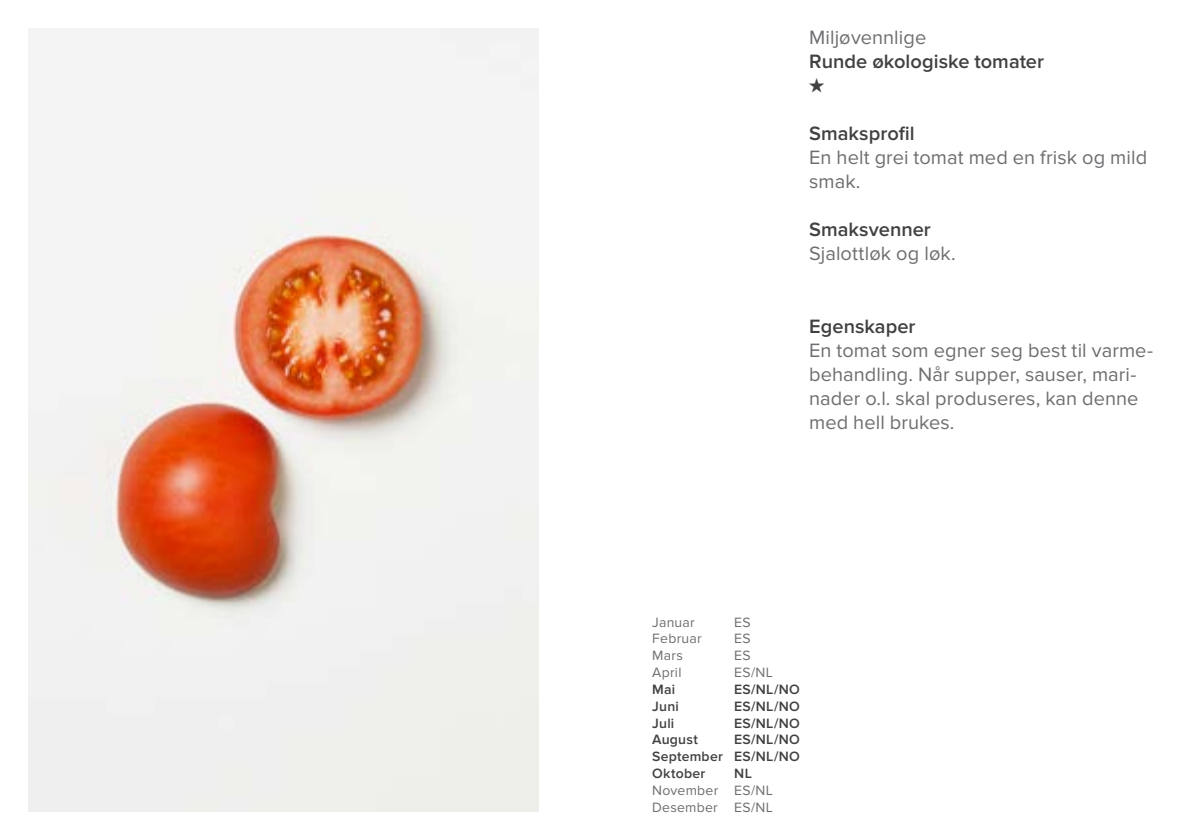
<style>
.page{position:relative;width:1191px;height:840px;background:#fff}
.page>*{position:absolute;margin:0;border:0;box-sizing:border-box;transform-origin:0 0}
.t1{font:20px/24px "Proxima Nova";letter-spacing:.005em;color:#6d6e71}
.t2{font:600 20px/24px "Proxima Nova";letter-spacing:.005em;color:#414042}
.t3{font:600 14px/16.8px "Proxima Nova";letter-spacing:.02em;color:#414042;text-align:justify}
.t4{font:14px/16.8px "Proxima Nova";letter-spacing:.02em;color:#6d6e71}
.s1{font-weight:400;color:#6d6e71}
.s2{font-weight:600;color:#414042}
</style>
<div class="page">
<img style="left:28px;top:28px;width:511px;height:783px">
<p class="t2" style="left:809px;top:26px;width:236px"><span class="s1">Miljøvennlige<br></span>Runde økologiske tomater ★</p>
<p class="t1" style="left:809px;top:122px;width:339px"><span class="s2">Smaksprofil<br></span>En helt grei tomat med en frisk og mild smak.</p>
<p class="t1" style="left:809px;top:218px;width:148px"><span class="s2">Smaksvenner<br></span>Sjalottløk og løk.</p>
<p class="t1" style="left:809px;top:314px;width:345px"><span class="s2">Egenskaper<br></span>En tomat som egner seg best til varme&shy;behandling. Når supper, sauser, mari&shy;nader o.l. skal produseres, kan denne med hell brukes.</p>
<p class="t4" style="left:652px;top:613px;width:44px">Januar</p>
<p class="t4" style="left:734px;top:613px;width:18px">ES</p>
<p class="t4" style="left:652px;top:630px;width:51px">Februar</p>
<p class="t4" style="left:734px;top:630px;width:18px">ES</p>
<p class="t4" style="left:652px;top:647px;width:32px">Mars</p>
<p class="t4" style="left:734px;top:647px;width:18px">ES</p>
<p class="t4" style="left:652px;top:663px;width:31px">April</p>
<p class="t4" style="left:734px;top:663px;width:40px">ES/NL</p>
<p class="t3" style="left:652px;top:680px;width:25px">Mai</p>
<p class="t3" style="left:734px;top:680px;width:67px">ES/NL/NO</p>
<p class="t3" style="left:652px;top:697px;width:28px">Juni</p>
<p class="t3" style="left:734px;top:697px;width:67px">ES/NL/NO</p>
<p class="t3" style="left:652px;top:714px;width:24px">Juli</p>
<p class="t3" style="left:734px;top:714px;width:67px">ES/NL/NO</p>
<p class="t3" style="left:652px;top:731px;width:47px">August</p>
<p class="t3" style="left:652px;top:731px;width:149px;text-indent:82px">ES/NL/NO September ES/NL/NO Oktober</p>
<p class="t4" style="left:652px;top:764px;width:122px;text-indent:82px"><span class="s2">NL<br></span>November ES/NL<br>Desember ES/NL</p>
</div>
